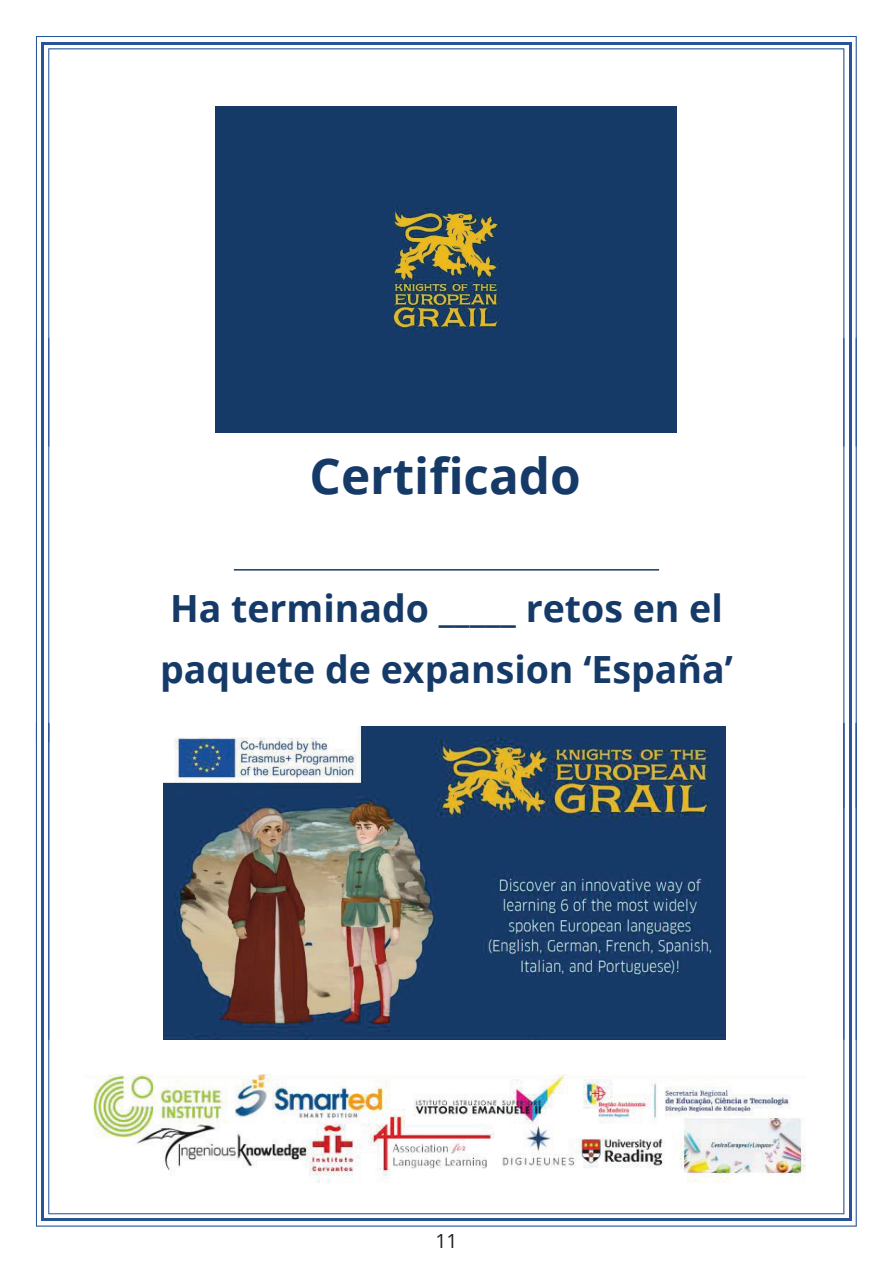
<style>
.page{position:relative;width:893px;height:1263px;background:#fff}
.page>*{position:absolute;margin:0;border:0;box-sizing:border-box;transform-origin:0 0}
.t1{font:700 49.5px "Open Sans";color:#163a68}
.t2{font:700 37.5px/60.6px "Open Sans";color:#163a68}
.t3{font:19.5px "Open Sans";color:#231f20}
</style>
<div class="page">
<svg style="left:36px;top:36px;width:821px;height:410px"></svg>
<div style="left:215px;top:107px;width:461px;height:326px;background:#163a67"></div>
<hr style="left:44px;top:42px;width:805px;height:2px;background:#295598">
<hr style="left:42px;top:44px;width:2px;height:402px;background:#295598">
<hr style="left:849px;top:44px;width:2px;height:402px;background:#295598">
<hr style="left:234px;top:569px;width:425px;height:2px;background:#163a68">
<hr style="left:48px;top:338px;width:1px;height:404px;background:#295598">
<hr style="left:36px;top:338px;width:1px;height:404px;background:#295598">
<hr style="left:42px;top:338px;width:2px;height:404px;background:#295598">
<hr style="left:856px;top:338px;width:1px;height:470px;background:#295598">
<hr style="left:843px;top:338px;width:1px;height:470px;background:#295598">
<hr style="left:849px;top:338px;width:2px;height:470px;background:#295598">
<img style="left:36px;top:723px;width:821px;height:504px">
<hr style="left:42px;top:723px;width:2px;height:496px;background:#295598">
<hr style="left:849px;top:723px;width:2px;height:496px;background:#295598">
<hr style="left:44px;top:1219px;width:805px;height:2px;background:#295598">
<h1 class="t1" style="left:309px;top:441px;width:273px">Certificado</h1>
<p class="t2" style="left:160px;top:577px;width:574px">Ha terminado _____ retos en el paquete de expansion ‘España’</p>
<p class="t3" style="left:435px;top:1228px;width:24px">11</p>
</div>
